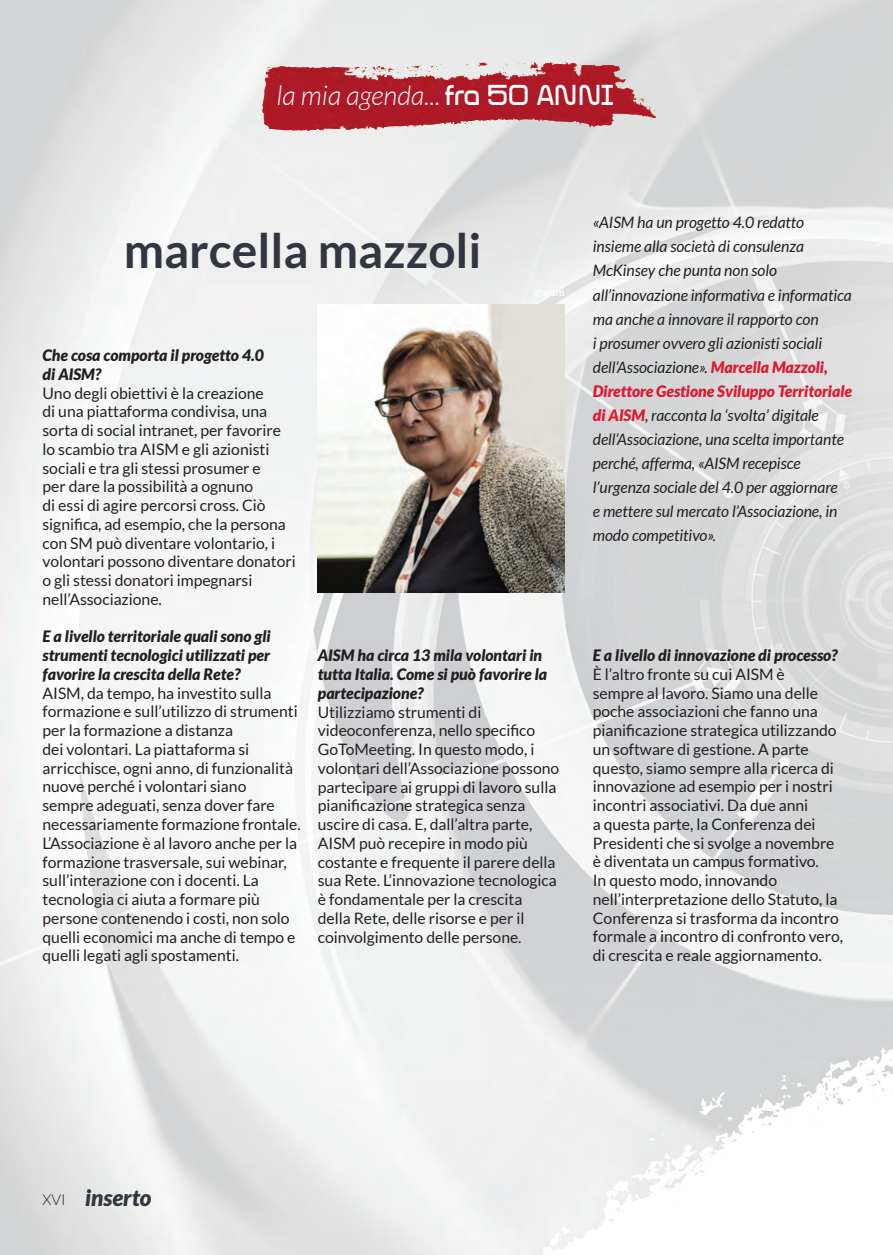
<style>
.page{position:relative;width:893px;height:1255px;background:#fff}
.page>*{position:absolute;margin:0;border:0;box-sizing:border-box;transform-origin:0 0}
.t1{font:700 48px "Lato";color:#323640}
.t2{font:italic 300 27px "Lato";color:#fff}
.t3{font:italic 900 22.5px "Lato";color:#323640}
.t4{font:15.75px/18.8px "Lato";color:#231f20}
.t5{font:italic 15.75px/24px "Lato";letter-spacing:-.005em;color:#231f20}
.t6{font:italic 900 15.75px/18.8px "Lato";color:#231f20}
.t7{font:300 15px "Lato";color:#231f20}
.s1{font-family:"Glitch Slap";font-weight:400;font-style:normal;font-size:30px}
.s2{font-weight:900;color:#dc1a32}
</style>
<div class="page">
<img style="left:0;top:0;width:893px;height:1254px">
<img style="left:318px;top:304px;width:247px;height:288px">
<img style="left:416px;top:61px;width:134px;height:19px">
<h2 class="t2" style="left:276px;top:81px;width:341px">la mia agenda... <span class="s1">fra 50 ANNI</span></h2>
<h2 class="t2" style="left:372px;top:81px;width:27px">ne</h2>
<h1 class="t1" style="left:124px;top:223px;width:359px">marcella mazzoli</h1>
<p class="t6" style="left:43px;top:346px;width:223px">Che cosa comporta il progetto 4.0 di AISM?</p>
<p class="t4" style="left:43px;top:383px;width:255px">Uno degli obiettivi è la creazione<br>di una piattaforma condivisa, una sorta di social intranet, per favorire lo scambio tra AISM e gli azionisti sociali e tra gli stessi prosumer e<br>per dare la possibilità a ognuno<br>di essi di agire percorsi cross. Ciò significa, ad esempio, che la persona con SM può diventare volontario, i volontari possono diventare donatori o gli stessi donatori impegnarsi nell’Associazione.</p>
<p class="t6" style="left:43px;top:627px;width:230px;text-align:justify">E a livello territoriale quali sono gli strumenti tecnologici utilizzati per favorire la crescita della Rete?</p>
<p class="t4" style="left:43px;top:683px;width:260px">AISM, da tempo, ha investito sulla formazione e sull’utilizzo di strumenti per la formazione a distanza<br>dei volontari. La piattaforma si arricchisce, ogni anno, di funzionalità nuove perché i volontari siano sempre adeguati, senza dover fare necessariamente formazione frontale.<br>L’Associazione è al lavoro anche per la formazione trasversale, sui webinar, sull’interazione con i docenti. La tecnologia ci aiuta a formare più persone contenendo i costi, non solo quelli economici ma anche di tempo e quelli legati agli spostamenti.</p>
<p class="t6" style="left:318px;top:646px;width:231px">AISM ha circa 13 mila volontari in tutta Italia. Come si può favorire la partecipazione?</p>
<p class="t4" style="left:318px;top:702px;width:243px">Utilizziamo strumenti di videoconferenza, nello specifico GoToMeeting. In questo modo, i volontari dell’Associazione possono partecipare ai gruppi di lavoro sulla pianificazione strategica senza uscire di casa. E, dall’altra parte, AISM può recepire in modo più costante e frequente il parere della sua Rete. L’innovazione tecnologica è fondamentale per la crescita della Rete, delle risorse e per il coinvolgimento delle persone.</p>
<p class="t5" style="left:593px;top:211px;width:261px">«AISM ha un progetto 4.0 redatto insieme alla società di consulenza McKinsey che punta non solo all’innovazione informativa e informatica ma anche a innovare il rapporto con<br>i prosumer ovvero gli azionisti sociali dell’Associazione». <span class="s2">Marcella Mazzoli, Direttore Gestione Sviluppo Territoriale di AISM</span>, racconta la ‘svolta’ digitale dell’Associazione, una scelta importante perché, afferma, «AISM recepisce l’urgenza sociale del 4.0 per aggiornare<br>e mettere sul mercato l’Associazione, in modo competitivo».</p>
<p class="t6" style="left:593px;top:646px;width:246px">E a livello di innovazione di processo?</p>
<p class="t4" style="left:593px;top:664px;width:252px">È l’altro fronte su cui AISM è<br>sempre al lavoro. Siamo una delle poche associazioni che fanno una pianificazione strategica utilizzando un software di gestione. A parte questo, siamo sempre alla ricerca di innovazione ad esempio per i nostri incontri associativi. Da due anni<br>a questa parte, la Conferenza dei Presidenti che si svolge a novembre è diventata un campus formativo.<br>In questo modo, innovando nell’interpretazione dello Statuto, la Conferenza si trasforma da incontro formale a incontro di confronto vero, di crescita e reale aggiornamento.</p>
<p class="t7" style="left:43px;top:1191px;width:25px">XVI</p>
<h3 class="t3" style="left:85px;top:1184px;width:68px">inserto</h3>
</div>
